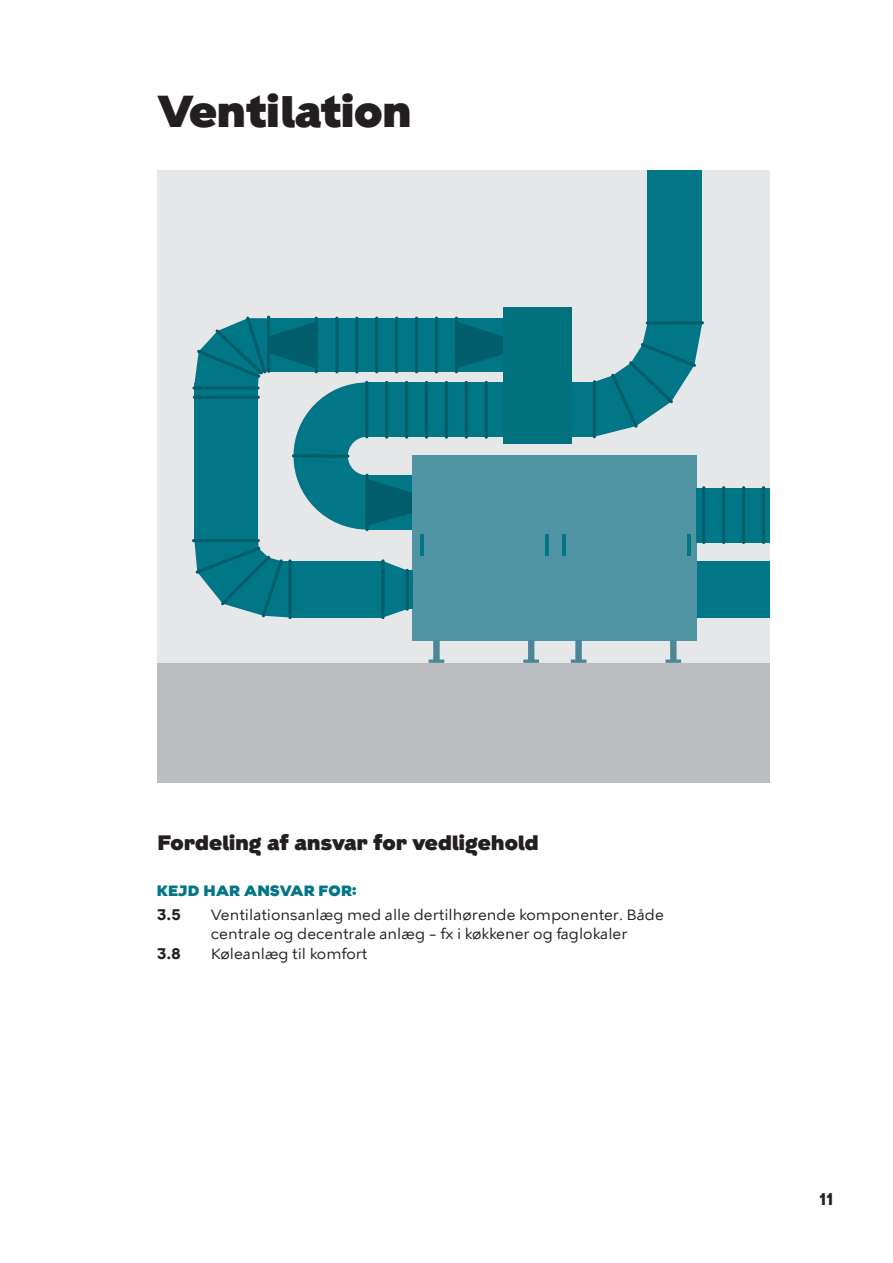
<style>
.page{position:relative;width:893px;height:1263px;background:#fff}
.page>*{position:absolute;margin:0;border:0;box-sizing:border-box;transform-origin:0 0}
.t1{font:900 45px "KBH";color:#231f20}
.t2{font:900 21px "KBH";letter-spacing:.01em;color:#231f20}
.t3{font:700 16.5px "KBH";color:#231f20}
.t4{font:15px/19.5px "KBH Tekst 2";color:#231f20}
.t5{font:15px "KBH Black 2";letter-spacing:.01em;color:#017687}
.t6{font:700 15px "KBH Tekst";color:#231f20}
</style>
<div class="page">
<div style="left:157px;top:170px;width:613px;height:612px;background:#e6e7e9"></div>
<div style="left:157px;top:663px;width:613px;height:119px;background:#bcbdc0"></div>
<div style="left:648px;top:170px;width:54px;height:153px;background:#017687"></div>
<div style="left:367px;top:382px;width:137px;height:55px;background:#017687"></div>
<hr style="left:425px;top:381px;width:3px;height:58px;background:#005e6b;border-radius:2px">
<hr style="left:445px;top:381px;width:3px;height:58px;background:#005e6b;border-radius:2px">
<hr style="left:465px;top:381px;width:3px;height:58px;background:#005e6b;border-radius:2px">
<hr style="left:485px;top:381px;width:3px;height:58px;background:#005e6b;border-radius:2px">
<div style="left:290px;top:561px;width:93px;height:56px;background:#017687"></div>
<div style="left:697px;top:561px;width:73px;height:56px;background:#017687"></div>
<div style="left:194px;top:383px;width:64px;height:158px;background:#017687"></div>
<div style="left:457px;top:318px;width:47px;height:54px;background:#017687"></div>
<svg style="left:458px;top:322px;width:45px;height:46px"></svg>
<div style="left:316px;top:318px;width:140px;height:54px;background:#017687"></div>
<div style="left:555px;top:455px;width:142px;height:185px;background:#5194a4"></div>
<svg style="left:571px;top:640px;width:15px;height:23px"></svg>
<svg style="left:666px;top:640px;width:15px;height:23px"></svg>
<div style="left:413px;top:455px;width:142px;height:185px;background:#5194a4"></div>
<svg style="left:429px;top:640px;width:15px;height:23px"></svg>
<svg style="left:523px;top:640px;width:16px;height:23px"></svg>
<hr style="left:420px;top:534px;width:3px;height:22px;background:#017687">
<hr style="left:545px;top:534px;width:4px;height:22px;background:#017687">
<hr style="left:562px;top:534px;width:3px;height:22px;background:#017687">
<hr style="left:687px;top:534px;width:4px;height:22px;background:#017687">
<hr style="left:192px;top:539px;width:68px;height:3px;background:#005e6b;border-radius:2px">
<svg style="left:194px;top:541px;width:94px;height:76px"></svg>
<hr style="left:288px;top:559px;width:4px;height:60px;background:#006674;border-radius:2px">
<hr style="left:193px;top:396px;width:67px;height:3px;background:#005e6b;border-radius:2px">
<svg style="left:194px;top:316px;width:224px;height:213px"></svg>
<hr style="left:267px;top:316px;width:3px;height:57px;background:#005e6b;border-radius:2px">
<hr style="left:315px;top:317px;width:3px;height:56px;background:#005e6b;border-radius:2px">
<hr style="left:335px;top:317px;width:3px;height:56px;background:#005e6b;border-radius:2px">
<hr style="left:355px;top:317px;width:3px;height:56px;background:#005e6b;border-radius:2px">
<hr style="left:375px;top:317px;width:3px;height:56px;background:#005e6b;border-radius:2px">
<div style="left:696px;top:488px;width:74px;height:54px;background:#017687"></div>
<hr style="left:762px;top:486px;width:3px;height:58px;background:#005e6b;border-radius:2px">
<hr style="left:742px;top:486px;width:3px;height:58px;background:#005e6b;border-radius:2px">
<hr style="left:722px;top:486px;width:3px;height:58px;background:#005e6b;border-radius:2px">
<hr style="left:702px;top:486px;width:3px;height:58px;background:#005e6b;border-radius:2px">
<hr style="left:395px;top:317px;width:3px;height:56px;background:#005e6b;border-radius:2px">
<hr style="left:415px;top:317px;width:3px;height:56px;background:#005e6b;border-radius:2px">
<hr style="left:435px;top:317px;width:3px;height:56px;background:#005e6b;border-radius:2px">
<hr style="left:455px;top:317px;width:3px;height:56px;background:#005e6b;border-radius:2px">
<div style="left:570px;top:382px;width:25px;height:55px;background:#017687"></div>
<hr style="left:593px;top:380px;width:3px;height:58px;background:#005e6b;border-radius:2px">
<svg style="left:594px;top:323px;width:108px;height:114px"></svg>
<hr style="left:646px;top:321px;width:58px;height:4px;background:#005e6b;border-radius:2px">
<div style="left:503px;top:307px;width:69px;height:137px;background:#01717e"></div>
<div style="left:407px;top:570px;width:6px;height:39px;background:#017687"></div>
<svg style="left:384px;top:561px;width:23px;height:56px"></svg>
<hr style="left:381px;top:559px;width:3px;height:60px;background:#005e6b;border-radius:2px">
<hr style="left:406px;top:569px;width:3px;height:42px;background:#005e6b;border-radius:2px">
<hr style="left:192px;top:386px;width:67px;height:4px;background:#006674;border-radius:2px">
<h2 class="t1" style="left:157px;top:85px;width:255px">Ventilation</h2>
<h3 class="t2" style="left:157px;top:830px;width:383px">Fordeling af ansvar for vedligehold</h3>
<h4 class="t5" style="left:157px;top:881px;width:201px">KEJD HAR ANSVAR FOR:</h4>
<p class="t6" style="left:157px;top:905px;width:25px">3.5</p>
<p class="t4" style="left:211px;top:904px;width:454px">Ventilationsanlæg med alle dertilhørende komponenter. Både centrale og decentrale anlæg – fx i køkkener og faglokaler</p>
<p class="t6" style="left:157px;top:944px;width:25px">3.8</p>
<p class="t4" style="left:211px;top:943px;width:158px">Køleanlæg til komfort</p>
<p class="t3" style="left:819px;top:1189px;width:16px">11</p>
</div>
